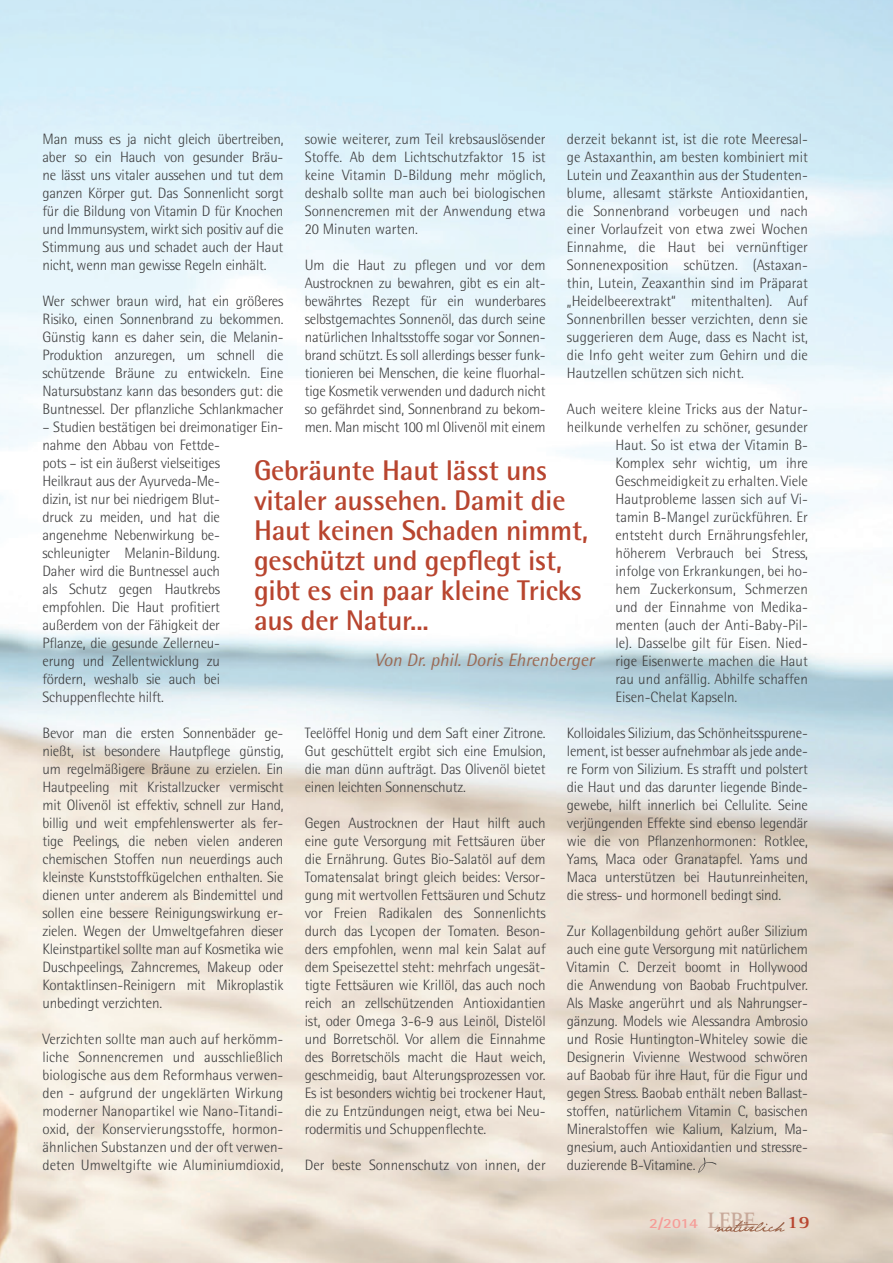
<style>
.page{position:relative;width:893px;height:1263px;background:#fff}
.page>*{position:absolute;margin:0;border:0;box-sizing:border-box;transform-origin:0 0}
.t1{font:700 28.5px/30px "AT Rotis Semi Sans";letter-spacing:-.01em;color:#b8452f}
.t2{font:italic 18px "AT Rotis Semi Sans";color:#9a6a55}
.t3{font:700 17.85px "AT Rotis Serif";color:#b8452f;scale:1.18 1}
.t4{font:300 15px/18px "AT Rotis Semi Sans";letter-spacing:-.015em;color:#3e3e3f;text-align:justify}
.t5{font:700 14.1px "AT Rotis Sans Serif";color:#f69c97;scale:1.18 1}
.s1{font-family:"AT Rotis Serif";font-size:23.1px;color:#c8aa9b}
</style>
<div class="page">
<svg style="left:714px;top:1220px;width:71px;height:12px"></svg>
<svg style="left:698px;top:1157px;width:19px;height:16px"></svg>
<p class="t4" style="left:43px;top:131px;width:242px">Man muss es ja nicht gleich übertreiben, aber so ein Hauch von gesunder Bräu&shy;ne lässt uns vitaler aussehen und tut dem ganzen Körper gut. Das Sonnenlicht sorgt für die Bildung von Vitamin D für Knochen und Immunsystem, wirkt sich positiv auf die Stimmung aus und schadet auch der Haut nicht, wenn man gewisse Regeln einhält.</p>
<p class="t4" style="left:43px;top:293px;width:242px">Wer schwer braun wird, hat ein größeres Risiko, einen Sonnenbrand zu bekommen.<br>Günstig kann es daher sein, die Melanin-Produktion anzuregen, um schnell die schützende Bräune zu entwickeln. Eine Natursubstanz kann das besonders gut: die Buntnessel. Der pflanzliche Schlankmacher</p>
<p class="t4" style="left:43px;top:419px;width:242px;text-align:left">– Studien bestätigen bei dreimonatiger Ein&shy;nahme den Abbau von Fettde-<br>pots – ist ein äußerst vielseitiges<br>Heilkraut aus der Ayurveda-Me-<br>dizin, ist nur bei niedrigem Blut-<br>druck zu meiden, und hat die angenehme Nebenwirkung be&shy;schleunigter Melanin-Bildung.<br>Daher wird die Buntnessel auch<br>als Schutz gegen Hautkrebs empfohlen. Die Haut profitiert<br>außerdem von der Fähigkeit der<br>Pflanze, die gesunde Zellerneu-<br>erung und Zellentwicklung zu<br>fördern, weshalb sie auch bei<br>Schuppenflechte hilft.</p>
<p class="t4" style="left:43px;top:725px;width:242px">Bevor man die ersten Sonnenbäder ge&shy;nießt, ist besondere Hautpflege günstig, um regelmäßigere Bräune zu erzielen. Ein Hautpeeling mit Kristallzucker vermischt mit Olivenöl ist effektiv, schnell zur Hand, billig und weit empfehlenswerter als fer&shy;tige Peelings, die neben vielen anderen chemischen Stoffen nun neuerdings auch kleinste Kunststoffkügelchen enthalten. Sie dienen unter anderem als Bindemittel und sollen eine bessere Reinigungswirkung er&shy;zielen. Wegen der Umweltgefahren dieser Kleinstpartikel sollte man auf Kosmetika wie Duschpeelings, Zahncremes, Makeup oder Kontaktlinsen-Reinigern mit Mikroplastik unbedingt verzichten.</p>
<p class="t4" style="left:43px;top:1031px;width:242px">Verzichten sollte man auch auf herkömm&shy;liche Sonnencremen und ausschließlich biologische aus dem Reformhaus verwen&shy;den - aufgrund der ungeklärten Wirkung moderner Nanopartikel wie Nano-Titandi&shy;oxid, der Konservierungsstoffe, hormon&shy;ähnlichen Substanzen und der oft verwen&shy;deten Umweltgifte wie Aluminiumdioxid,</p>
<p class="t4" style="left:305px;top:131px;width:242px">sowie weiterer, zum Teil krebsauslösender Stoffe. Ab dem Lichtschutzfaktor 15 ist keine Vitamin D-Bildung mehr möglich, deshalb sollte man auch bei biologischen Sonnencremen mit der Anwendung etwa 20 Minuten warten.</p>
<p class="t4" style="left:305px;top:257px;width:242px">Um die Haut zu pflegen und vor dem Austrocknen zu bewahren, gibt es ein alt&shy;bewährtes Rezept für ein wunderbares selbstgemachtes Sonnenöl, das durch seine natürlichen Inhaltsstoffe sogar vor Sonnen&shy;brand schützt. Es soll allerdings besser funk&shy;tionieren bei Menschen, die keine fluorhal&shy;tige Kosmetik verwenden und dadurch nicht so gefährdet sind, Sonnenbrand zu bekom&shy;men. Man mischt 100 ml Olivenöl mit einem</p>
<p class="t4" style="left:567px;top:131px;width:243px">derzeit bekannt ist, ist die rote Meeresal&shy;ge Astaxanthin, am besten kombiniert mit Lutein und Zeaxanthin aus der Studenten&shy;blume, allesamt stärkste Antioxidantien, die Sonnenbrand vorbeugen und nach einer Vorlaufzeit von etwa zwei Wochen Einnahme, die Haut bei vernünftiger Sonnenexposition schützen. (Astaxan&shy;thin, Lutein, Zeaxanthin sind im Präparat „Heidelbeerextrakt“ mitenthalten). Auf Sonnenbrillen besser verzichten, denn sie suggerieren dem Auge, dass es Nacht ist, die Info geht weiter zum Gehirn und die Hautzellen schützen sich nicht.</p>
<p class="t4" style="left:567px;top:401px;width:242px">Auch weitere kleine Tricks aus der Natur-</p>
<p class="t4" style="left:567px;top:419px;width:242px">heilkunde verhelfen zu schöner, gesunder</p>
<p class="t4" style="left:615px;top:437px;width:194px">Haut. So ist etwa der Vitamin B-</p>
<p class="t4" style="left:615px;top:455px;width:194px">Komplex sehr wichtig, um ihre</p>
<p class="t4" style="left:615px;top:473px;width:194px">Geschmeidigkeit zu erhalten. Viele</p>
<p class="t4" style="left:615px;top:491px;width:194px">Hautprobleme lassen sich auf Vi-</p>
<p class="t4" style="left:615px;top:509px;width:194px">tamin B-Mangel zurückführen. Er</p>
<p class="t4" style="left:615px;top:527px;width:194px">entsteht durch Ernährungsfehler,</p>
<p class="t4" style="left:615px;top:545px;width:194px">höherem Verbrauch bei Stress,</p>
<p class="t4" style="left:615px;top:563px;width:194px">infolge von Erkrankungen, bei ho-</p>
<p class="t4" style="left:615px;top:581px;width:194px">hem Zuckerkonsum, Schmerzen</p>
<p class="t4" style="left:615px;top:599px;width:194px">und der Einnahme von Medika-</p>
<p class="t4" style="left:615px;top:617px;width:194px">menten (auch der Anti-Baby-Pil-</p>
<p class="t4" style="left:615px;top:635px;width:194px">le). Dasselbe gilt für Eisen. Nied-</p>
<p class="t4" style="left:615px;top:653px;width:194px">rige Eisenwerte machen die Haut</p>
<p class="t4" style="left:615px;top:671px;width:194px">rau und anfällig. Abhilfe schaffen</p>
<p class="t4" style="left:615px;top:689px;width:123px">Eisen-Chelat Kapseln.</p>
<p class="t4" style="left:567px;top:725px;width:242px">Kolloidales Silizium, das Schönheitsspurene&shy;lement, ist besser aufnehmbar als jede ande&shy;re Form von Silizium. Es strafft und polstert die Haut und das darunter liegende Binde&shy;gewebe, hilft innerlich bei Cellulite. Seine verjüngenden Effekte sind ebenso legendär wie die von Pflanzenhormonen: Rotklee, Yams, Maca oder Granatapfel. Yams und Maca unterstützen bei Hautunreinheiten, die stress- und hormonell bedingt sind.</p>
<p class="t4" style="left:567px;top:923px;width:242px">Zur Kollagenbildung gehört außer Silizium auch eine gute Versorgung mit natürlichem Vitamin C. Derzeit boomt in Hollywood die Anwendung von Baobab Fruchtpulver.<br>Als Maske angerührt und als Nahrungser&shy;gänzung. Models wie Alessandra Ambrosio und Rosie Huntington-Whiteley sowie die Designerin Vivienne Westwood schwören auf Baobab für ihre Haut, für die Figur und gegen Stress. Baobab enthält neben Ballast&shy;stoffen, natürlichem Vitamin C, basischen Mineralstoffen wie Kalium, Kalzium, Ma&shy;gnesium, auch Antioxidantien und stressre&shy;duzierende B-Vitamine.</p>
<h1 class="t1" style="left:254px;top:458px;width:336px">Gebräunte Haut lässt uns vitaler aussehen. Damit die<br>Haut keinen Schaden nimmt, geschützt und gepflegt ist, gibt es ein paar kleine Tricks aus der Natur...</h1>
<p class="t2" style="left:375px;top:654px;width:221px">Von Dr. phil. Doris Ehrenberger</p>
<p class="t4" style="left:305px;top:725px;width:242px">Teelöffel Honig und dem Saft einer Zitrone.<br>Gut geschüttelt ergibt sich eine Emulsion, die man dünn aufträgt. Das Olivenöl bietet einen leichten Sonnenschutz.</p>
<p class="t4" style="left:305px;top:815px;width:243px">Gegen Austrocknen der Haut hilft auch eine gute Versorgung mit Fettsäuren über die Ernährung. Gutes Bio-Salatöl auf dem Tomatensalat bringt gleich beides: Versor&shy;gung mit wertvollen Fettsäuren und Schutz vor Freien Radikalen des Sonnenlichts durch das Lycopen der Tomaten. Beson&shy;ders empfohlen, wenn mal kein Salat auf dem Speisezettel steht: mehrfach ungesät&shy;tigte Fettsäuren wie Krillöl, das auch noch reich an zellschützenden Antioxidantien ist, oder Omega 3-6-9 aus Leinöl, Distelöl und Borretschöl. Vor allem die Einnahme des Borretschöls macht die Haut weich, geschmeidig, baut Alterungsprozessen vor.<br>Es ist besonders wichtig bei trockener Haut, die zu Entzündungen neigt, etwa bei Neu&shy;rodermitis und Schuppenflechte.</p>
<p class="t4" style="left:305px;top:1157px;width:242px">Der beste Sonnenschutz von innen, der</p>
<p class="t5" style="left:649px;top:1217px;width:91px">2/2014 <span class="s1">LEBE</span></p>
<p class="t3" style="left:787px;top:1211px;width:21px">19</p>
</div>
